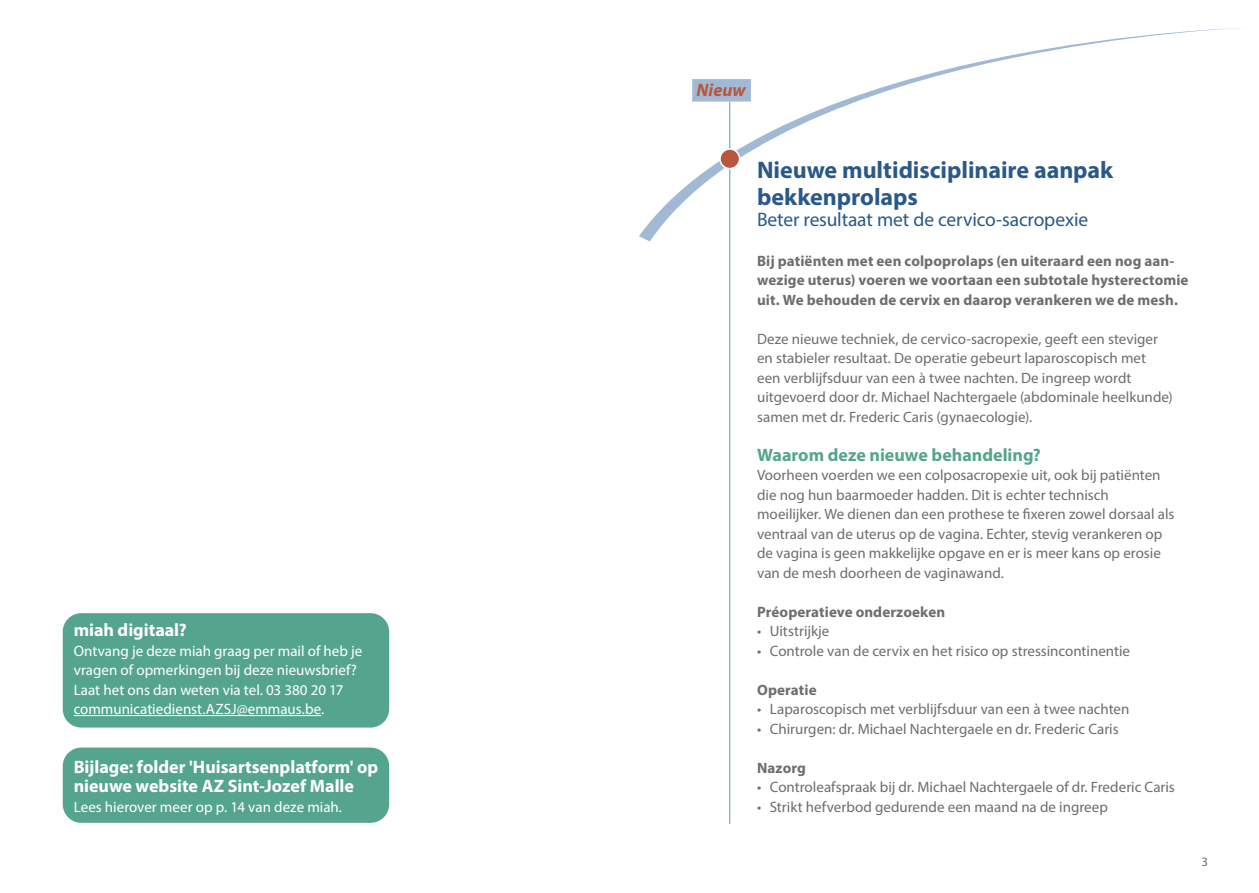
<style>
.page{position:relative;width:1259px;height:893px;background:#fff}
.page>*{position:absolute;margin:0;border:0;box-sizing:border-box;transform-origin:0 0}
.t1{font:700 24px/27px "Myriad Pro";letter-spacing:-.005em;color:#2a5988}
.t2{font:19.5px "Myriad Pro";letter-spacing:-.005em;color:#2a5988}
.t3{font:700 18px/19.5px "Myriad Pro";color:#fff}
.t4{font:700 18px "Myriad Pro";color:#55a58e}
.t5{font:italic 700 18px "Myriad Pro";color:#ba553e}
.t6{font:15px/19.5px "Myriad Pro";color:#6c6d70}
.t7{font:700 15px/19.5px "Myriad Pro";letter-spacing:.005em;color:#6c6d70}
.t8{font:15px/19.5px "Myriad Pro";color:#fff}
.t9{font:12.75px "Myriad Pro";color:#6c6d70}
</style>
<div class="page">
<div style="left:63px;top:613px;width:326px;height:115px;background:#55a58e;border-radius:19px"></div>
<div style="left:63px;top:747px;width:326px;height:76px;background:#55a58e;border-radius:19px"></div>
<hr style="left:74px;top:715px;width:247px;height:1px;background:#fff">
<hr style="left:729px;top:102px;width:1px;height:722px;background:#55a58e">
<svg style="left:639px;top:28px;width:601px;height:213px"></svg>
<div style="left:692px;top:79px;width:59px;height:23px;background:#a2b9d5;border:2px solid #a2b9d5"></div>
<div style="left:720px;top:149px;width:19px;height:20px;background:#ba553e;border-radius:50%"></div>
<div style="left:719px;top:148px;width:21px;height:21px;border:2px solid #fff;border-radius:50%"></div>
<p class="t3" style="left:74px;top:620px;width:115px">miah digitaal?</p>
<p class="t8" style="left:74px;top:641px;width:290px">Ontvang je deze miah graag per mail of heb je vragen of opmerkingen bij deze nieuwsbrief?<br>Laat het ons dan weten via tel. 03 380 20 17 communicatiedienst.AZSJ@emmaus.be.</p>
<p class="t3" style="left:74px;top:756px;width:306px">Bijlage: folder 'Huisartsenplatform' op nieuwe website AZ Sint-Jozef Malle</p>
<p class="t8" style="left:74px;top:797px;width:270px">Lees hierover meer op p. 14 van deze miah.</p>
<p class="t5" style="left:696px;top:78px;width:51px">Nieuw</p>
<h1 class="t1" style="left:757px;top:155px;width:357px">Nieuwe multidisciplinaire aanpak bekkenprolaps</h1>
<h2 class="t2" style="left:757px;top:207px;width:333px">Beter resultaat met de cervico-sacropexie</h2>
<p class="t7" style="left:757px;top:250px;width:433px">Bij patiënten met een colpoprolaps (en uiteraard een nog aan&shy;wezige uterus) voeren we voortaan een subtotale hysterectomie uit. We behouden de cervix en daarop verankeren we de mesh.</p>
<p class="t6" style="left:757px;top:329px;width:417px">Deze nieuwe techniek, de cervico-sacropexie, geeft een steviger en stabieler resultaat. De operatie gebeurt laparoscopisch met een verblijfsduur van een à twee nachten. De ingreep wordt uitgevoerd door dr. Michael Nachtergaele (abdominale heelkunde) samen met dr. Frederic Caris (gynaecologie).</p>
<p class="t4" style="left:757px;top:443px;width:285px">Waarom deze nieuwe behandeling?</p>
<p class="t6" style="left:757px;top:465px;width:419px">Voorheen voerden we een colposacropexie uit, ook bij patiënten die nog hun baarmoeder hadden. Dit is echter technisch moeilijker. We dienen dan een prothese te fixeren zowel dorsaal als ventraal van de uterus op de vagina. Echter, stevig verankeren op de vagina is geen makkelijke opgave en er is meer kans op erosie van de mesh doorheen de vaginawand.</p>
<p class="t7" style="left:757px;top:601px;width:190px">Préoperatieve onderzoeken</p>
<p class="t6" style="left:757px;top:621px;width:74px">• Uitstrijkje</p>
<p class="t6" style="left:757px;top:641px;width:374px">• Controle van de cervix en het risico op stressincontinentie</p>
<p class="t7" style="left:757px;top:679px;width:61px">Operatie</p>
<p class="t6" style="left:757px;top:699px;width:374px">• Laparoscopisch met verblijfsduur van een à twee nachten</p>
<p class="t6" style="left:757px;top:719px;width:363px">• Chirurgen: dr. Michael Nachtergaele en dr. Frederic Caris</p>
<p class="t7" style="left:757px;top:757px;width:50px">Nazorg</p>
<p class="t6" style="left:757px;top:777px;width:419px">• Controleafspraak bij dr. Michael Nachtergaele of dr. Frederic Caris</p>
<p class="t6" style="left:757px;top:797px;width:352px">• Strikt hefverbod gedurende een maand na de ingreep</p>
<p class="t9" style="left:1201px;top:854px;width:8px">3</p>
</div>
